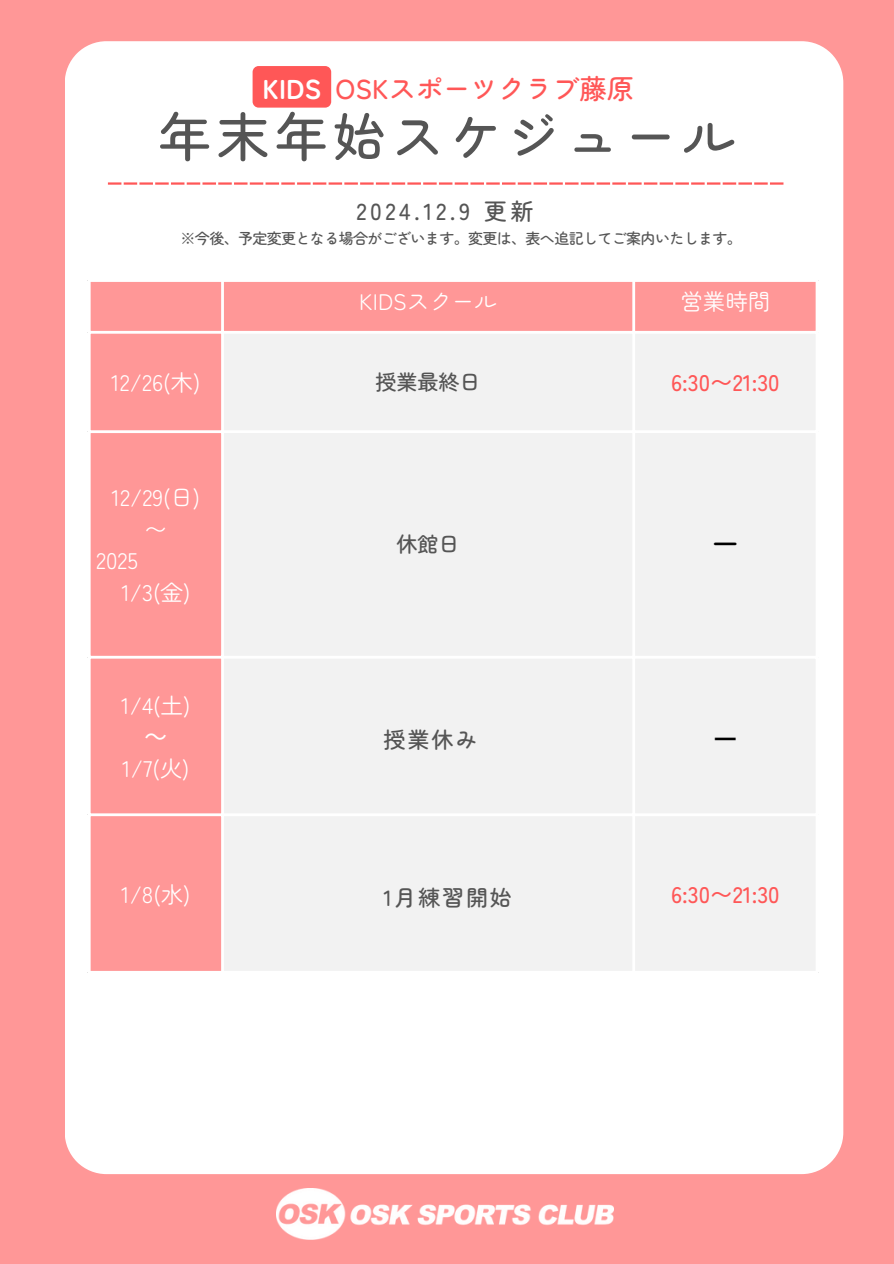
<style>
.page{position:relative;width:894px;height:1264px;background:#fff}
.page>*{position:absolute;margin:0;border:0;box-sizing:border-box;transform-origin:0 0}
.t1{font:500 52.95px "Zen Maru Gothic";letter-spacing:.1em;color:#555}
.t2{font:500 27.3px "Zen Maru Gothic";color:#ff5757}
.t3{font:700 27.3px "Zen Maru Gothic";color:#fff}
.t4{font:500 23.1px "Zen Maru Gothic";letter-spacing:.15em;color:#555}
.t5{font:22.5px "Zen Maru Gothic";color:#fff}
.t6{font:500 22.5px "Zen Maru Gothic";color:#ff5757}
.t7{font:22.5px "rounded mplus 1 p bold";color:#000}
.t8{font:22.5px "Noto Sans CJ Ksc";color:#fff}
.t9{font:700 22.5px "Noto Sans";color:#000}
.t10{font:500 22.05px "Zen Maru Gothic";letter-spacing:.085em;color:#555}
.t11{font:500 21px "Zen Maru Gothic";color:#555}
.t12{font:500 15px "Zen Maru Gothic";letter-spacing:-.04em;color:#555}
</style>
<div class="page">
<div style="left:0;top:0;width:893px;height:1263px;background:#ff9797"></div>
<div style="left:65px;top:41px;width:778px;height:1133px;background:#fff"></div>
<svg style="left:108px;top:182px;width:29px;height:3px"></svg>
<hr style="left:139px;top:182px;width:14px;height:3px;background:#ff5757">
<hr style="left:155px;top:182px;width:14px;height:3px;background:#ff5757">
<svg style="left:171px;top:182px;width:29px;height:3px"></svg>
<hr style="left:202px;top:182px;width:14px;height:3px;background:#ff5757">
<hr style="left:218px;top:182px;width:14px;height:3px;background:#ff5757">
<svg style="left:234px;top:182px;width:29px;height:3px"></svg>
<hr style="left:265px;top:182px;width:14px;height:3px;background:#ff5757">
<hr style="left:281px;top:182px;width:14px;height:3px;background:#ff5757">
<svg style="left:297px;top:182px;width:29px;height:3px"></svg>
<hr style="left:328px;top:182px;width:14px;height:3px;background:#ff5757">
<hr style="left:344px;top:182px;width:14px;height:3px;background:#ff5757">
<svg style="left:360px;top:182px;width:29px;height:3px"></svg>
<hr style="left:391px;top:182px;width:14px;height:3px;background:#ff5757">
<hr style="left:407px;top:182px;width:14px;height:3px;background:#ff5757">
<svg style="left:423px;top:182px;width:29px;height:3px"></svg>
<hr style="left:454px;top:182px;width:14px;height:3px;background:#ff5757">
<hr style="left:470px;top:182px;width:14px;height:3px;background:#ff5757">
<svg style="left:486px;top:182px;width:29px;height:3px"></svg>
<hr style="left:517px;top:182px;width:14px;height:3px;background:#ff5757">
<hr style="left:533px;top:182px;width:14px;height:3px;background:#ff5757">
<svg style="left:549px;top:182px;width:29px;height:3px"></svg>
<hr style="left:580px;top:182px;width:14px;height:3px;background:#ff5757">
<hr style="left:596px;top:182px;width:14px;height:3px;background:#ff5757">
<svg style="left:612px;top:182px;width:29px;height:3px"></svg>
<hr style="left:643px;top:182px;width:14px;height:3px;background:#ff5757">
<hr style="left:659px;top:182px;width:14px;height:3px;background:#ff5757">
<svg style="left:675px;top:182px;width:29px;height:3px"></svg>
<hr style="left:706px;top:182px;width:14px;height:3px;background:#ff5757">
<hr style="left:722px;top:182px;width:14px;height:3px;background:#ff5757">
<svg style="left:738px;top:182px;width:29px;height:3px"></svg>
<hr style="left:769px;top:182px;width:14px;height:3px;background:#ff5757">
<img style="left:277px;top:1188px;width:336px;height:51px">
<div style="left:252px;top:66px;width:79px;height:42px;background:#ff5757"></div>
<svg style="left:91px;top:282px;width:724px;height:688px"></svg>
<div style="left:224px;top:334px;width:591px;height:636px;background:#f2f2f2"></div>
<hr style="left:88px;top:282px;width:3px;height:688px;background:#fff">
<hr style="left:221px;top:282px;width:3px;height:688px;background:#fff">
<hr style="left:632px;top:282px;width:3px;height:688px;background:#fff">
<hr style="left:815px;top:282px;width:3px;height:688px;background:#fff">
<hr style="left:88px;top:279px;width:730px;height:3px;background:#fff">
<hr style="left:88px;top:331px;width:730px;height:3px;background:#fff">
<hr style="left:88px;top:430px;width:730px;height:3px;background:#fff">
<hr style="left:88px;top:656px;width:730px;height:2px;background:#fff">
<hr style="left:88px;top:813px;width:730px;height:3px;background:#fff">
<hr style="left:88px;top:970px;width:730px;height:3px;background:#fff">
<p class="t2" style="left:335px;top:67px;width:300px">OSKスポーツクラブ藤原</p>
<p class="t1" style="left:158px;top:95px;width:578px">年末年始スケジュール</p>
<p class="t4" style="left:356px;top:193px;width:178px">2024.12.9 更新</p>
<h3 class="t3" style="left:262px;top:67px;width:60px">KIDS</h3>
<h3 class="t12" style="left:180px;top:227px;width:562px">※今後、予定変更となる場合がございます。変更は、表へ追記してご案内いたします。</h3>
<p class="t5" style="left:359px;top:284px;width:139px">KIDSスクール</p>
<p class="t5" style="left:680px;top:284px;width:91px">営業時間</p>
<p class="t5" style="left:111px;top:365px;width:91px">12/26(木)</p>
<p class="t11" style="left:375px;top:365px;width:106px">授業最終日</p>
<p class="t6" style="left:671px;top:365px;width:110px">6:30〜21:30</p>
<p class="t5" style="left:111px;top:480px;width:90px">12/29(日)</p>
<p class="t5" style="left:144px;top:511px;width:24px">〜</p>
<p class="t5" style="left:96px;top:543px;width:43px">2025</p>
<p class="t5" style="left:121px;top:574px;width:71px">1/3(金)</p>
<p class="t5" style="left:121px;top:687px;width:71px">1/4(土)</p>
<p class="t8" style="left:144px;top:719px;width:22px">～</p>
<p class="t5" style="left:122px;top:750px;width:69px">1/7(火)</p>
<p class="t11" style="left:396px;top:528px;width:64px">休館日</p>
<p class="t7" style="left:714px;top:528px;width:24px">―</p>
<p class="t10" style="left:383px;top:722px;width:95px">授業休み</p>
<p class="t9" style="left:714px;top:721px;width:24px">―</p>
<p class="t5" style="left:121px;top:876px;width:71px">1/8(水)</p>
<p class="t6" style="left:671px;top:876px;width:110px">6:30〜21:30</p>
<h3 class="t10" style="left:383px;top:880px;width:130px">1月練習開始</h3>
</div>
